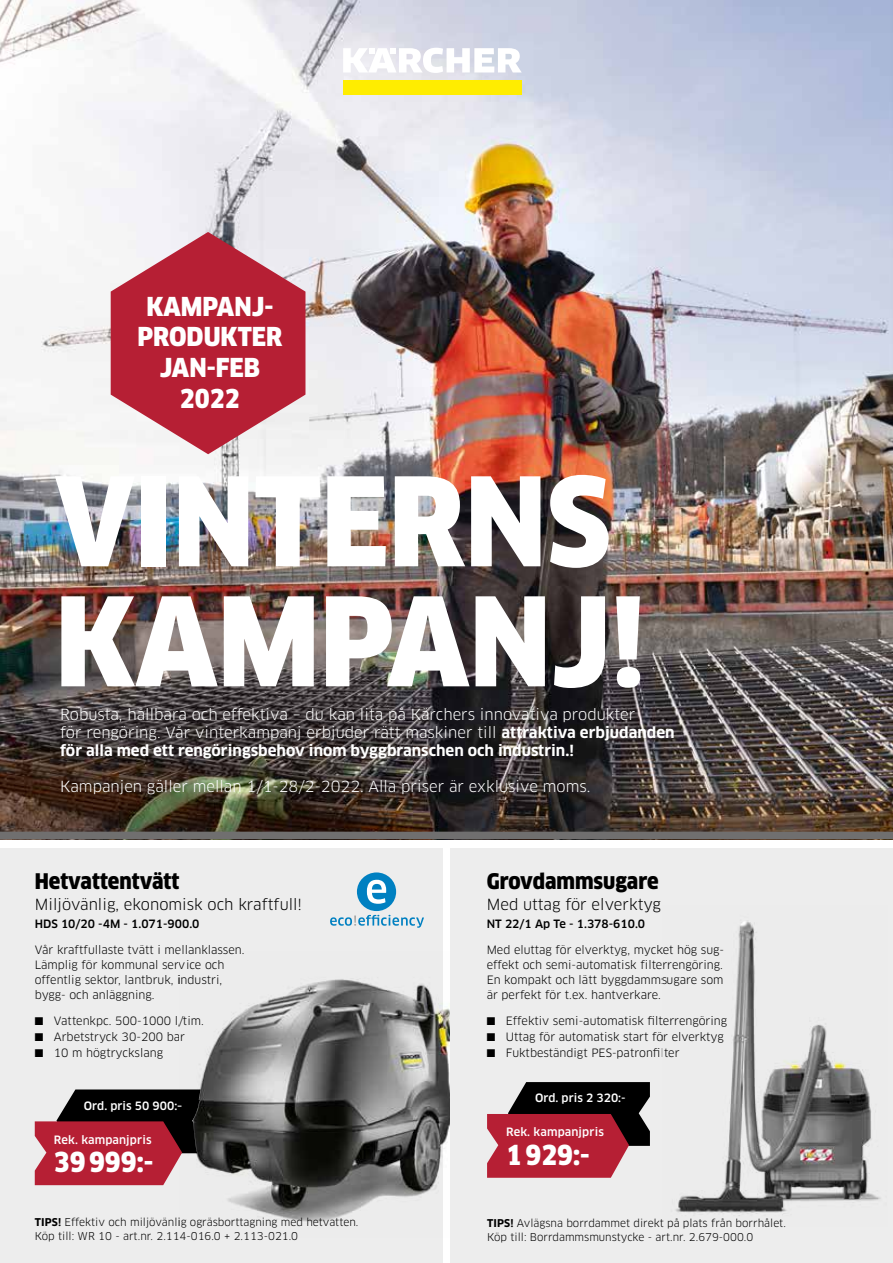
<style>
.page{position:relative;width:893px;height:1263px;background:#fff}
.page>*{position:absolute;margin:0;border:0;box-sizing:border-box;transform-origin:0 0}
.t1{font:900 120px/120px "Clan Pro Narr";color:#fff}
.t2{font:900 27px "Clan Pro Narr";color:#fff}
.t3{font:900 25.5px/30.6px "Clan Pro Narr";color:#fff;text-align:center}
.t4{font:900 21px "Clan Pro Narr";color:#000}
.t5{font:15px/18px "Clan Pro";color:#fff}
.t6{font:15px "Clan Pro";color:#000}
.t7{font:11.25px/15px "Clan Pro";color:#000}
.t8{font:500 11.25px "Clan Pro";letter-spacing:.01em;color:#fff}
.t9{font:500 11.25px "Clan Pro";color:#000}
.t10{font:10.5px/14.2px "Clan Pro";color:#000}
.s1{font-weight:700}
</style>
<div class="page">
<img style="left:0;top:0;width:893px;height:832px">
<div style="left:343px;top:80px;width:179px;height:15px;background:#ffed00"></div>
<svg style="left:343px;top:48px;width:179px;height:25px"></svg>
<div style="left:0;top:832px;width:893px;height:7px;background:#706f6f"></div>
<svg style="left:111px;top:232px;width:194px;height:222px"></svg>
<div style="left:0;top:848px;width:443px;height:415px;background:#ededed"></div>
<svg style="left:35px;top:1089px;width:144px;height:96px;background:#8a2c39"></svg>
<svg style="left:330px;top:915px;width:94px;height:13px"></svg>
<div style="left:357px;top:872px;width:39px;height:39px;background:#0080c1;border-radius:50%"></div>
<svg style="left:367px;top:880px;width:19px;height:24px"></svg>
<img style="left:179px;top:951px;width:272px;height:286px">
<img style="left:193px;top:980px;width:215px;height:227px">
<div style="left:451px;top:848px;width:442px;height:415px;background:#ededed"></div>
<svg style="left:487px;top:1082px;width:163px;height:96px;background:#84343f"></svg>
<img style="left:675px;top:1138px;width:206px;height:78px">
<img style="left:679px;top:921px;width:192px;height:289px">
<h3 class="t3" style="left:137px;top:291px;width:147px">KAMPANJ-<br>PRODUKTER<br>JAN-FEB<br>2022</h3>
<h1 class="t1" style="left:55px;top:463px;width:591px">VINTERNS<br>KAMPANJ!</h1>
<p class="t5" style="left:60px;top:706px;width:616px">Robusta, hållbara och effektiva – du kan lita på Kärchers innovativa produkter<br>för rengöring. Vår vinterkampanj erbjuder rätt maskiner till <span class="s1">attraktiva erbjudanden för alla med ett rengöringsbehov inom byggbranschen och industrin.!</span></p>
<h3 class="t5" style="left:60px;top:778px;width:532px">Kampanjen gäller mellan 1/1-28/2-2022. Alla priser är exklusive moms.</h3>
<h3 class="t4" style="left:35px;top:869px;width:146px">Hetvattentvätt</h3>
<h3 class="t6" style="left:35px;top:895px;width:269px">Miljövänlig, ekonomisk och kraftfull!</h3>
<p class="t9" style="left:35px;top:917px;width:166px">HDS 10/20 -4M - 1.071-900.0</p>
<p class="t7" style="left:35px;top:942px;width:211px">Vår kraftfullaste tvätt i mellanklassen.<br>Lämplig för kommunal service och offentlig sektor, lantbruk, industri, bygg- och anläggning.</p>
<p class="t7" style="left:35px;top:1013px;width:171px">■ Vattenkpc. 500-1000 l/tim.</p>
<p class="t7" style="left:35px;top:1029px;width:152px">■ Arbetstryck 30-200 bar</p>
<p class="t7" style="left:35px;top:1045px;width:130px">■ 10 m högtryckslang</p>
<p class="t8" style="left:84px;top:1099px;width:99px">Ord. pris 50 900:-</p>
<p class="t8" style="left:54px;top:1133px;width:99px">Rek. kampanjpris</p>
<h2 class="t2" style="left:54px;top:1146px;width:101px">39 999:-</h2>
<p class="t10" style="left:35px;top:1215px;width:325px"><span class="s1">TIPS!</span> Effektiv och miljövänlig ogräsborttagning med hetvatten.<br>Köp till: WR 10 - art.nr. 2.114-016.0 + 2.113-021.0</p>
<h3 class="t4" style="left:487px;top:869px;width:173px">Grovdammsugare</h3>
<h3 class="t6" style="left:487px;top:895px;width:176px">Med uttag för elverktyg</h3>
<p class="t9" style="left:487px;top:917px;width:160px">NT 22/1 Ap Te - 1.378-610.0</p>
<p class="t7" style="left:487px;top:942px;width:239px;text-align:justify">Med eluttag för elverktyg, mycket hög sug&shy;effekt och semi-automatisk filterrengöring.<br>En kompakt och lätt byggdammsugare som är perfekt för t.ex. hantverkare.</p>
<p class="t7" style="left:487px;top:1013px;width:242px">■ Effektiv semi-automatisk filterrengöring</p>
<p class="t7" style="left:487px;top:1029px;width:239px">■ Uttag för automatisk start för elverktyg</p>
<p class="t7" style="left:487px;top:1045px;width:194px">■ Fuktbeständigt PES-patronfilter</p>
<p class="t8" style="left:535px;top:1092px;width:92px">Ord. pris 2 320:-</p>
<p class="t8" style="left:506px;top:1126px;width:99px">Rek. kampanjpris</p>
<h2 class="t2" style="left:506px;top:1139px;width:85px">1 929:-</h2>
<p class="t10" style="left:487px;top:1216px;width:300px"><span class="s1">TIPS!</span> Avlägsna borrdammet direkt på plats från borrhålet.<br>Köp till: Borrdammsmunstycke - art.nr. 2.679-000.0</p>
</div>
